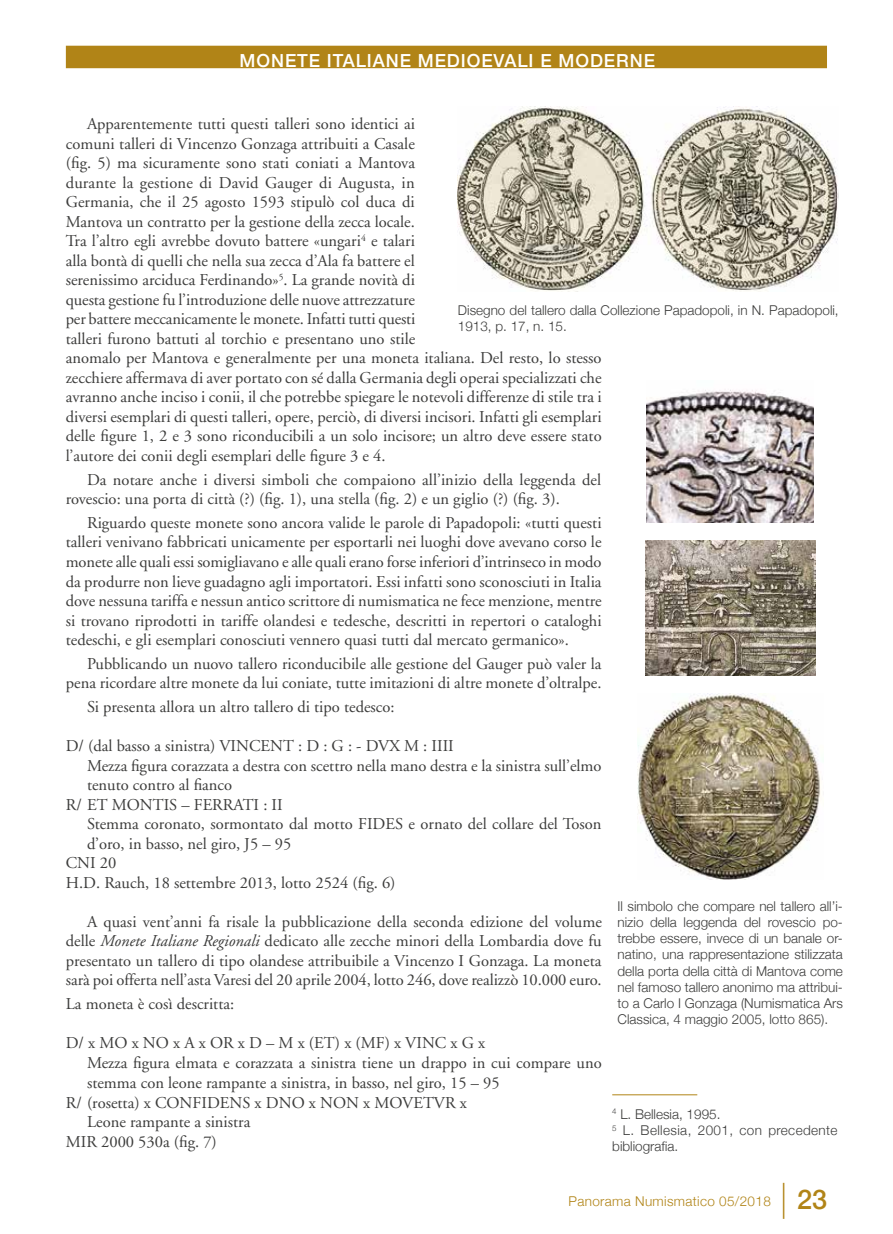
<style>
.page{position:relative;width:893px;height:1234px;background:#fff}
.page>*{position:absolute;margin:0;border:0;box-sizing:border-box;transform-origin:0 0}
.t1{font:100 36px "Helvetica Neue";color:#b18417}
.t2{font:500 27px "Helvetica Neue";color:#b18417}
.t3{font:500 18px "Helvetica Neue";letter-spacing:.05em;color:#fff}
.t4{font:16.5px/19.5px "Adobe Garamond";color:#3c3c3b}
.t5{font:300 13.5px/16.2px "Helvetica Neue";color:#3c3c3b}
.t6{font:300 13.5px/16.2px "Helvetica Neue";letter-spacing:.02em;color:#3c3c3b}
.t7{font:300 13.5px "Helvetica Neue";letter-spacing:.025em;color:#b18417}
.s1{font-style:italic}
</style>
<div class="page">
<hr style="left:612px;top:1094px;width:85px;height:1px;background:#b18417">
<img style="left:457px;top:106px;width:382px;height:186px">
<img style="left:647px;top:390px;width:167px;height:132px">
<img style="left:645px;top:541px;width:170px;height:134px">
<img style="left:637px;top:693px;width:184px;height:185px">
<div style="left:66px;top:46px;width:761px;height:22px;background:#b18417"></div>
<p class="t3" style="left:240px;top:46px;width:417px">MONETE ITALIANE MEDIOEVALI E MODERNE</p>
<p class="t4" style="left:66px;top:114px;width:537px;text-indent:21px">Apparentemente tutti questi talleri sono identici ai<br>comuni talleri di Vincenzo Gonzaga attribuiti a Casale<br>(fig. 5) ma sicuramente sono stati coniati a Mantova<br>durante la gestione di David Gauger di Augusta, in<br>Germania, che il 25 agosto 1593 stipulò col duca di<br>Mantova un contratto per la gestione della zecca locale.<br>Tra l’altro egli avrebbe dovuto battere «ungari<sup>4</sup> e talari<br>alla bontà di quelli che nella sua zecca d’Ala fa battere el<br>serenissimo arciduca Ferdinando»<sup>5</sup>. La grande novità di<br>questa gestione fu l’introduzione delle nuove attrezzature<br>per battere meccanicamente le monete. Infatti tutti questi<br>talleri furono battuti al torchio e presentano uno stile<br>anomalo per Mantova e generalmente per una moneta italiana. Del resto, lo stesso zecchiere affermava di aver portato con sé dalla Germania degli operai specializzati che avranno anche inciso i conii, il che potrebbe spiegare le notevoli differenze di stile tra i diversi esemplari di questi talleri, opere, perciò, di diversi incisori. Infatti gli esemplari delle figure 1, 2 e 3 sono riconducibili a un solo incisore; un altro deve essere stato l’autore dei conii degli esemplari delle figure 3 e 4.</p>
<p class="t4" style="left:66px;top:470px;width:537px;text-indent:21px">Da notare anche i diversi simboli che compaiono all’inizio della leggenda del rovescio: una porta di città (?) (fig. 1), una stella (fig. 2) e un giglio (?) (fig. 3).</p>
<p class="t4" style="left:66px;top:513px;width:537px;text-align:justify;text-indent:21px">Riguardo queste monete sono ancora valide le parole di Papadopoli: «tutti questi talleri venivano fabbricati unicamente per esportarli nei luoghi dove avevano corso le monete alle quali essi somigliavano e alle quali erano forse inferiori d’intrinseco in modo da produrre non lieve guadagno agli importatori. Essi infatti sono sconosciuti in Italia dove nessuna tariffa e nessun antico scrittore di numismatica ne fece menzione, mentre si trovano riprodotti in tariffe olandesi e tedesche, descritti in repertori o cataloghi tedeschi, e gli esemplari conosciuti vennero quasi tutti dal mercato germanico».</p>
<p class="t4" style="left:66px;top:654px;width:537px;text-align:right">Pubblicando un nuovo tallero riconducibile alle gestione del Gauger può valer la pena ricordare altre monete da lui coniate, tutte imitazioni di altre monete d’oltralpe.</p>
<p class="t4" style="left:87px;top:697px;width:309px">Si presenta allora un altro tallero di tipo tedesco:</p>
<p class="t4" style="left:66px;top:736px;width:390px">D/ (dal basso a sinistra) VINCENT : D : G : - DVX M : IIII</p>
<p class="t4" style="left:87px;top:756px;width:516px">Mezza figura corazzata a destra con scettro nella mano destra e la sinistra sull’elmo</p>
<p class="t4" style="left:87px;top:775px;width:147px">tenuto contro al fianco</p>
<p class="t4" style="left:66px;top:795px;width:218px">R/ ET MONTIS – FERRATI : II</p>
<p class="t4" style="left:87px;top:814px;width:516px">Stemma coronato, sormontato dal motto FIDES e ornato del collare del Toson</p>
<p class="t4" style="left:87px;top:834px;width:206px">d’oro, in basso, nel giro, J5 – 95</p>
<p class="t4" style="left:66px;top:853px;width:52px">CNI 20</p>
<p class="t4" style="left:66px;top:873px;width:331px">H.D. Rauch, 18 settembre 2013, lotto 2524 (fig. 6)</p>
<p class="t4" style="left:66px;top:912px;width:538px;text-align:justify;text-indent:21px">A quasi vent’anni fa risale la pubblicazione della seconda edizione del volume delle <span class="s1">Monete Italiane Regionali</span> dedicato alle zecche minori della Lombardia dove fu presentato un tallero di tipo olandese attribuibile a Vincenzo I Gonzaga. La moneta sarà poi offerta nell’asta Varesi del 20 aprile 2004, lotto 246, dove realizzò 10.000 euro.</p>
<p class="t4" style="left:66px;top:994px;width:170px">La moneta è così descritta:</p>
<p class="t4" style="left:66px;top:1033px;width:421px">D/ x MO x NO x A x OR x D – M x (ET) x (MF) x VINC x G x</p>
<p class="t4" style="left:87px;top:1053px;width:516px">Mezza figura elmata e corazzata a sinistra tiene un drappo in cui compare uno</p>
<p class="t4" style="left:87px;top:1072px;width:414px">stemma con leone rampante a sinistra, in basso, nel giro, 15 – 95</p>
<p class="t4" style="left:66px;top:1092px;width:403px">R/ (rosetta) x CONFIDENS x DNO x NON x MOVETVR x</p>
<p class="t4" style="left:87px;top:1112px;width:165px">Leone rampante a sinistra</p>
<p class="t4" style="left:66px;top:1132px;width:153px">MIR 2000 530a (fig. 7)</p>
<p class="t5" style="left:458px;top:301px;width:382px">Disegno del tallero dalla Collezione Papadopoli, in N. Papadopoli,<br>1913, p. 17, n. 15.</p>
<p class="t5" style="left:618px;top:896px;width:227px;text-align:justify">Il simbolo che compare nel tallero all’i&shy;nizio della leggenda del rovescio po&shy;trebbe essere, invece di un banale or&shy;natino, una rappresentazione stilizzata della porta della città di Mantova come nel famoso tallero anonimo ma attribui&shy;to a Carlo I Gonzaga (Numismatica Ars Classica, 4 maggio 2005, lotto 865).</p>
<p class="t6" style="left:612px;top:1104px;width:227px"><sup>4</sup> L. Bellesia, 1995.<br><sup>5</sup> L. Bellesia, 2001, con precedente bibliografia.</p>
<p class="t7" style="left:569px;top:1189px;width:204px">Panorama Numismatico 05/2018</p>
<h1 class="t1" style="left:780px;top:1170px;width:9px">|</h1>
<h2 class="t2" style="left:797px;top:1177px;width:32px">23</h2>
</div>
